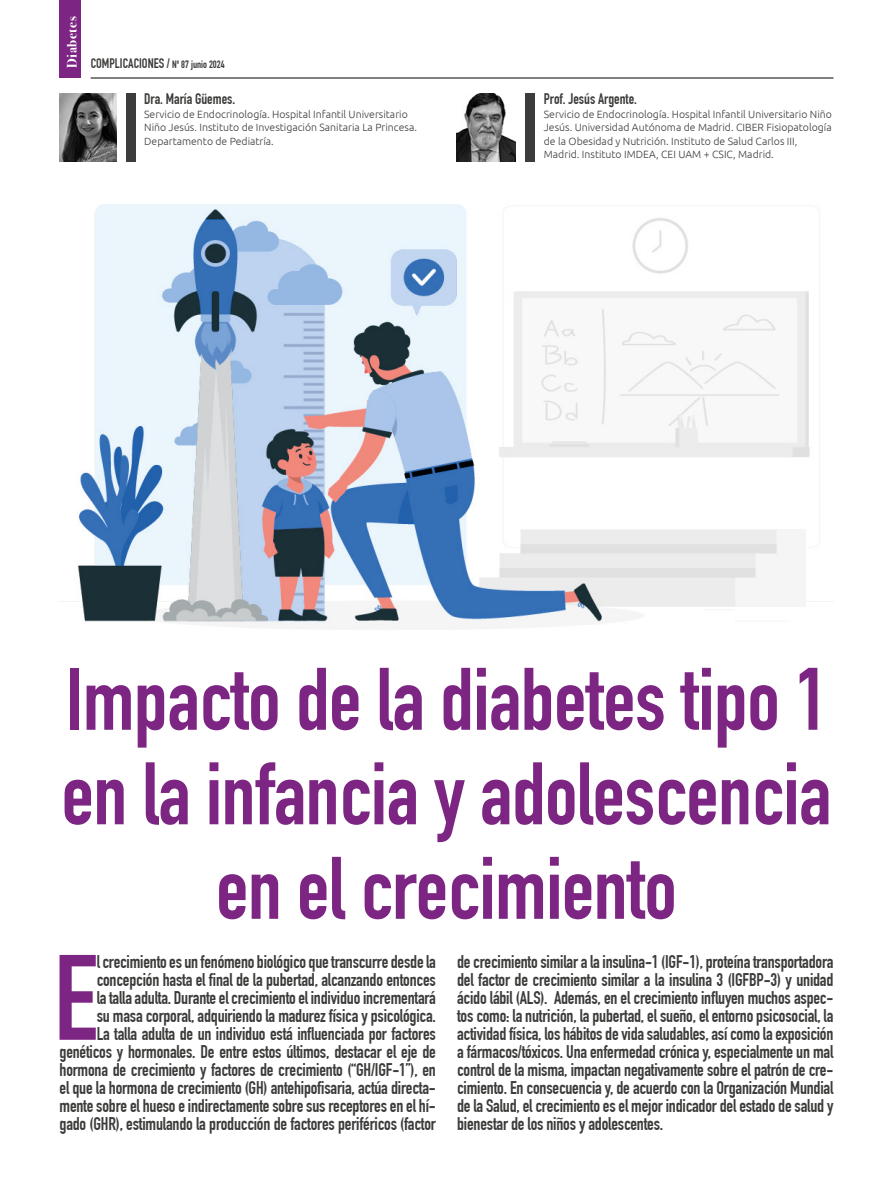
<style>
.page{position:relative;width:893px;height:1191px;background:#fff}
.page>*{position:absolute;margin:0;border:0;box-sizing:border-box;transform-origin:0 0}
.t1{font:119.1px "DIN Engschrift Std";color:#7c2582}
.t2{font:87px/94.5px "DIN Engschrift Std";letter-spacing:-.005em;color:#7c2582;text-align:center}
.t3{font:18px/18px "DIN Engschrift Std";letter-spacing:-.01em;color:#3c3c3b;text-align:right}
.t4{font:15px "DIN Engschrift Std";color:#3c3c3b}
.t5{font:13.5px "DIN Engschrift Std";color:#3c3c3b}
.t6{font:700 13.5px "Bodoni Svty Two ITCTT";letter-spacing:.04em;color:#fff}
.t7{font:300 10.5px/13.5px "Ubuntu";color:#3c3c3b}
.s1{font-size:10.5px}
</style>
<div class="page">
<img style="left:60px;top:94px;width:57px;height:68px">
<img style="left:457px;top:94px;width:59px;height:68px">
<div style="left:126px;top:94px;width:9px;height:68px;background:#3c3c3b"></div>
<div style="left:525px;top:94px;width:9px;height:68px;background:#3c3c3b"></div>
<hr style="left:91px;top:78px;width:742px;height:1px;background:#000">
<div style="left:60px;top:0;width:21px;height:78px;background:#7c2582"></div>
<img style="left:60px;top:204px;width:773px;height:425px">
<p class="t6" style="left:61px;top:68px;width:53px;rotate:-90deg">Diabetes</p>
<p class="t5" style="left:91px;top:55px;width:135px">COMPLICACIONES / <span class="s1">Nº 87 junio 2024</span></p>
<p class="t4" style="left:144px;top:90px;width:93px">Dra. María Güemes.</p>
<p class="t7" style="left:144px;top:107px;width:274px">Servicio de Endocrinología. Hospital Infantil Universitario<br>Niño Jesús. Instituto de Investigación Sanitaria La Princesa.<br>Departamento de Pediatría.</p>
<p class="t4" style="left:544px;top:90px;width:95px">Prof. Jesús Argente.</p>
<p class="t7" style="left:544px;top:107px;width:290px">Servicio de Endocrinología. Hospital Infantil Universitario Niño Jesús. Universidad Autónoma de Madrid. CIBER Fisiopatología de la Obesidad y Nutrición. Instituto de Salud Carlos III, Madrid. Instituto IMDEA, CEI UAM + CSIC, Madrid.</p>
<h2 class="t2" style="left:62px;top:652px;width:771px">Impacto de la diabetes tipo 1 en la infancia y adolescencia en el crecimiento</h2>
<h1 class="t1" style="left:54px;top:928px;width:46px">E</h1>
<p class="t3" style="left:60px;top:952px;width:378px">l crecimiento es un fenómeno biológico que transcurre desde la concepción hasta el final de la pubertad, alcanzando entonces<br>la talla adulta. Durante el crecimiento el individuo incrementará<br>su masa corporal, adquiriendo la madurez física y psicológica.<br>La talla adulta de un individuo está influenciada por factores genéticos y hormonales. De entre estos últimos, destacar el eje de hormona de crecimiento y factores de crecimiento (“GH/IGF-1”), en el que la hormona de crecimiento (GH) antehipofisaria, actúa directa&shy;mente sobre el hueso e indirectamente sobre sus receptores en el hí&shy;gado (GHR), estimulando la producción de factores periféricos (factor</p>
<p class="t3" style="left:457px;top:952px;width:378px;text-align:justify">de crecimiento similar a la insulina-1 (IGF-1), proteína transportadora del factor de crecimiento similar a la insulina 3 (IGFBP-3) y unidad ácido lábil (ALS). Además, en el crecimiento influyen muchos aspec&shy;tos como: la nutrición, la pubertad, el sueño, el entorno psicosocial, la actividad física, los hábitos de vida saludables, así como la exposición a fármacos/tóxicos. Una enfermedad crónica y, especialmente un mal control de la misma, impactan negativamente sobre el patrón de cre&shy;cimiento. En consecuencia y, de acuerdo con la Organización Mundial de la Salud, el crecimiento es el mejor indicador del estado de salud y bienestar de los niños y adolescentes.</p>
</div>
